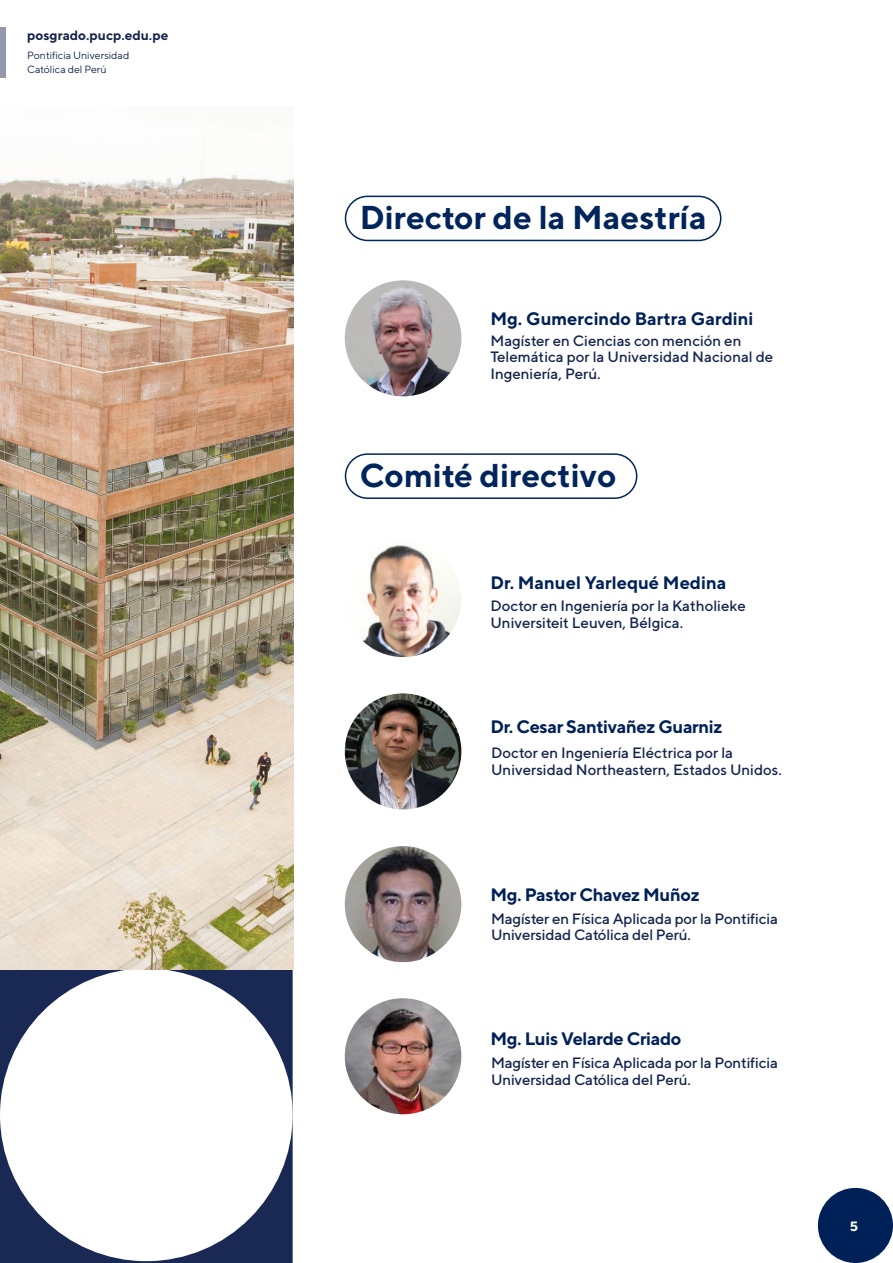
<style>
.page{position:relative;width:893px;height:1263px;background:#fff}
.page>*{position:absolute;margin:0;border:0;box-sizing:border-box;transform-origin:0 0}
.t1{font:700 33px "TT Norms";color:#00245c}
.t2{font:700 18px "TT Norms";letter-spacing:-.02em;color:#002157}
.t3{font:700 18px "TT Norms";color:#002157}
.t4{font:500 15px/16.5px "TT Norms";color:#15244c}
.t5{font:700 13.5px "TT Norms";color:#15244c}
.t6{font:700 13.5px "TT Norms";color:#fff}
.t7{font:10.5px/13.8px "TT Norms";color:#15244c}
</style>
<div class="page">
<div style="left:818px;top:1188px;width:75px;height:75px;background:#002157;border-radius:50%"></div>
<div style="left:0;top:28px;width:5px;height:50px;background:#9598ab"></div>
<div style="left:0;top:819px;width:293px;height:444px;background:#1a2954"></div>
<div style="left:0;top:968px;width:293px;height:293px;background:#fff;border-radius:50%"></div>
<img style="left:0;top:174px;width:293px;height:795px">
<div style="left:345px;top:196px;width:376px;height:45px;border:2px solid #00245c;border-radius:22px"></div>
<div style="left:345px;top:453px;width:292px;height:46px;border:2px solid #00245c;border-radius:22px"></div>
<img style="left:345px;top:280px;width:116px;height:116px;border-radius:58px">
<img style="left:345px;top:541px;width:116px;height:116px;border-radius:58px">
<img style="left:345px;top:693px;width:116px;height:116px;border-radius:58px">
<img style="left:345px;top:846px;width:116px;height:116px;border-radius:58px">
<img style="left:345px;top:998px;width:116px;height:116px;border-radius:58px">
<p class="t5" style="left:27px;top:27px;width:143px">posgrado.pucp.edu.pe</p>
<p class="t7" style="left:27px;top:48px;width:104px">Pontificia Universidad<br>Católica del Perú</p>
<h1 class="t1" style="left:360px;top:197px;width:348px">Director de la Maestría</h1>
<p class="t3" style="left:490px;top:307px;width:265px">Mg. Gumercindo Bartra Gardini</p>
<p class="t4" style="left:490px;top:332px;width:284px">Magíster en Ciencias con mención en<br>Telemática por la Universidad Nacional de<br>Ingeniería, Perú.</p>
<h1 class="t1" style="left:360px;top:455px;width:258px">Comité directivo</h1>
<p class="t3" style="left:490px;top:571px;width:237px">Dr. Manuel Yarlequé Medina</p>
<p class="t4" style="left:490px;top:597px;width:257px">Doctor en Ingeniería por la Katholieke<br>Universiteit Leuven, Bélgica.</p>
<p class="t2" style="left:490px;top:715px;width:234px">Dr. Cesar Santivañez Guarniz</p>
<p class="t4" style="left:491px;top:744px;width:292px">Doctor en Ingeniería Eléctrica por la<br>Universidad Northeastern, Estados Unidos.</p>
<p class="t2" style="left:490px;top:883px;width:211px">Mg. Pastor Chavez Muñoz</p>
<p class="t4" style="left:491px;top:910px;width:288px">Magíster en Física Aplicada por la Pontificia<br>Universidad Católica del Perú.</p>
<p class="t2" style="left:490px;top:1027px;width:193px">Mg. Luis Velarde Criado</p>
<p class="t4" style="left:491px;top:1054px;width:288px">Magíster en Física Aplicada por la Pontificia<br>Universidad Católica del Perú.</p>
<p class="t6" style="left:850px;top:1218px;width:10px">5</p>
</div>
